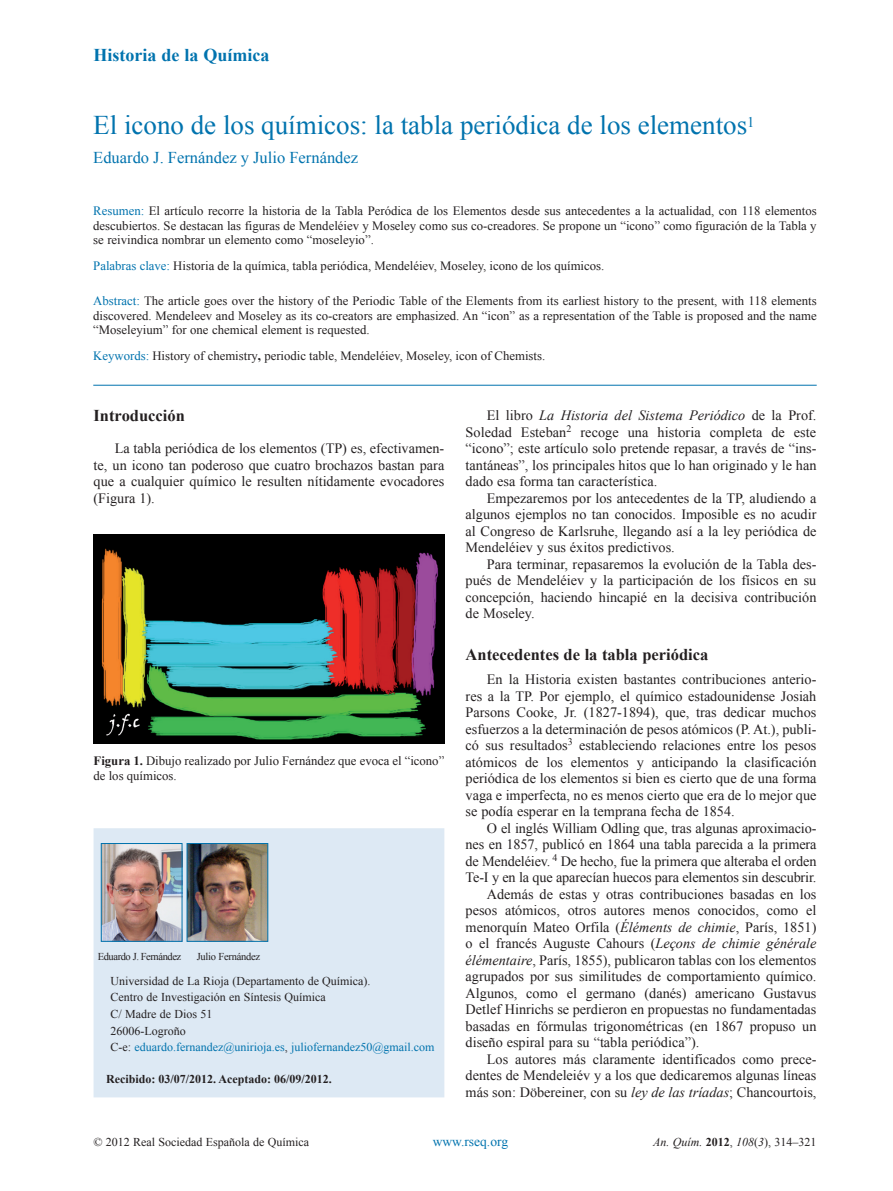
<style>
.page{position:relative;width:893px;height:1191px;background:#fff}
.page>*{position:absolute;margin:0;border:0;box-sizing:border-box;transform-origin:0 0}
.t1{font:27px "Times New Roman";color:#0073ae}
.t2{font:700 18px "Times New Roman";color:#0073ae}
.t3{font:700 16.5px "Times New Roman";color:#231f20}
.t4{font:16.5px "Times New Roman";color:#0073ae}
.t5{font:14.25px/16.5px "Times New Roman";color:#231f20;text-align:justify}
.t6{font:13.5px "Times New Roman";color:#0073ae}
.t7{font:12.75px/14.2px "Times New Roman";color:#231f20;text-align:justify}
.t8{font:12px/16.5px "Times New Roman";color:#231f20}
.t9{font:700 12px "Times New Roman";color:#231f20}
.t10{font:italic 12px "Times New Roman";color:#231f20}
.t11{font:10.5px "Times New Roman";letter-spacing:-.04em;color:#231f20}
.s1{color:#0073ae}
.s2{font-weight:700}
.s3{font-style:italic}
.s4{font-weight:700;font-style:normal}
.s5{font-style:normal}
</style>
<div class="page">
<img style="left:94px;top:534px;width:350px;height:209px">
<hr style="left:93px;top:385px;width:724px;height:1px;background:#0073ae">
<div style="left:94px;top:828px;width:350px;height:269px;background:#dde9f4"></div>
<img style="left:103px;top:845px;width:77px;height:94px">
<div style="left:101px;top:843px;width:81px;height:98px;border:1px solid #0073ae"></div>
<img style="left:189px;top:845px;width:77px;height:94px">
<div style="left:187px;top:843px;width:81px;height:98px;border:1px solid #0073ae"></div>
<p class="t2" style="left:94px;top:48px;width:177px">Historia de la Química</p>
<h1 class="t1" style="left:93px;top:116px;width:663px">El icono de los químicos: la tabla periódica de los elementos<sup>1</sup></h1>
<p class="t4" style="left:93px;top:151px;width:266px">Eduardo J. Fernández y Julio Fernández</p>
<p class="t7" style="left:93px;top:205px;width:725px"><span class="s1">Resumen:</span> El artículo recorre la historia de la Tabla Peródica de los Elementos desde sus antecedentes a la actualidad, con 118 elementos descubiertos. Se destacan las figuras de Mendeléiev y Moseley como sus co-creadores. Se propone un “icono” como figuración de la Tabla y se reivindica nombrar un elemento como “moseleyio”.</p>
<p class="t7" style="left:93px;top:259px;width:513px"><span class="s1">Palabras clave:</span> Historia de la química, tabla periódica, Mendeléiev, Moseley, icono de los químicos.</p>
<p class="t7" style="left:93px;top:295px;width:725px"><span class="s1">Abstract:</span> The article goes over the history of the Periodic Table of the Elements from its earliest history to the present, with 118 elements discovered. Mendeleev and Moseley as its co-creators are emphasized. An “icon” as a representation of the Table is proposed and the name “Moseleyium” for one chemical element is requested.</p>
<p class="t7" style="left:93px;top:349px;width:453px"><span class="s1">Keywords:</span> History of chemistry<span class="s2">,</span> periodic table, Mendeléiev, Moseley, icon of Chemists.</p>
<p class="t3" style="left:94px;top:410px;width:93px">Introducción</p>
<p class="t5" style="left:94px;top:441px;width:352px;text-indent:21px">La tabla periódica de los elementos (TP) es, efectivamen&shy;te, un icono tan poderoso que cuatro brochazos bastan para que a cualquier químico le resulten nítidamente evocadores (Figura 1).</p>
<p class="t7" style="left:94px;top:754px;width:352px;line-height:15.3px"><span class="s2">Figura 1.</span> Dibujo realizado por Julio Fernández que evoca el “icono” de los químicos.</p>
<p class="t11" style="left:98px;top:952px;width:85px">Eduardo J. Fernández</p>
<p class="t11" style="left:197px;top:952px;width:65px">Julio Fernández</p>
<p class="t8" style="left:111px;top:973px;width:325px">Universidad de La Rioja (Departamento de Química).<br>Centro de Investigación en Síntesis Química<br>C/ Madre de Dios 51<br>26006-Logroño<br>C-e: <span class="s1">eduardo.fernandez@unirioja.es</span>, <span class="s1">juliofernandez50@gmail.com</span></p>
<p class="t9" style="left:106px;top:1074px;width:227px">Recibido: 03/07/2012. Aceptado: 06/09/2012.</p>
<p class="t5" style="left:466px;top:408px;width:352px;text-indent:21px">El libro <span class="s3">La Historia del Sistema Periódico</span> de la Prof.<br>Soledad Esteban<sup>2</sup> recoge una historia completa de este “icono”; este artículo solo pretende repasar, a través de “ins&shy;tantáneas”, los principales hitos que lo han originado y le han dado esa forma tan característica.</p>
<p class="t5" style="left:466px;top:491px;width:352px;text-indent:21px">Empezaremos por los antecedentes de la TP, aludiendo a algunos ejemplos no tan conocidos. Imposible es no acudir al Congreso de Karlsruhe, llegando así a la ley periódica de Mendeléiev y sus éxitos predictivos.</p>
<p class="t5" style="left:466px;top:557px;width:352px;text-indent:21px">Para terminar, repasaremos la evolución de la Tabla des&shy;pués de Mendeléiev y la participación de los físicos en su concepción, haciendo hincapié en la decisiva contribución de Moseley.</p>
<p class="t3" style="left:466px;top:649px;width:244px">Antecedentes de la tabla periódica</p>
<p class="t5" style="left:466px;top:672px;width:352px;text-indent:21px">En la Historia existen bastantes contribuciones anterio&shy;res a la TP. Por ejemplo, el químico estadounidense Josiah Parsons Cooke, Jr. (1827-1894), que, tras dedicar muchos esfuerzos a la determinación de pesos atómicos (P. At.), publi&shy;có sus resultados<sup>3</sup> estableciendo relaciones entre los pesos atómicos de los elementos y anticipando la clasificación periódica de los elementos si bien es cierto que de una forma vaga e imperfecta, no es menos cierto que era de lo mejor que se podía esperar en la temprana fecha de 1854.</p>
<p class="t5" style="left:487px;top:821px;width:331px">O el inglés William Odling que, tras algunas aproximacio-</p>
<p class="t5" style="left:466px;top:837px;width:352px">nes en 1857, publicó en 1864 una tabla parecida a la primera</p>
<p class="t5" style="left:466px;top:854px;width:352px">de Mendeléiev. <sup>4</sup> De hecho, fue la primera que alteraba el orden</p>
<p class="t5" style="left:466px;top:870px;width:352px">Te-I y en la que aparecían huecos para elementos sin descubrir.</p>
<p class="t5" style="left:487px;top:887px;width:331px">Además de estas y otras contribuciones basadas en los</p>
<p class="t5" style="left:466px;top:903px;width:352px">pesos atómicos, otros autores menos conocidos, como el</p>
<p class="t5" style="left:466px;top:920px;width:352px">menorquín Mateo Orfila (<span class="s3">Éléments de chimie</span>, París, 1851)</p>
<p class="t5" style="left:466px;top:936px;width:352px">o el francés Auguste Cahours (<span class="s3">Leçons de chimie générale</span></p>
<p class="t5" style="left:466px;top:953px;width:352px"><span class="s3">élémentaire</span>, París, 1855), publicaron tablas con los elementos</p>
<p class="t5" style="left:466px;top:969px;width:352px">agrupados por sus similitudes de comportamiento químico.</p>
<p class="t5" style="left:466px;top:986px;width:352px">Algunos, como el germano (danés) americano Gustavus</p>
<p class="t5" style="left:466px;top:1002px;width:352px">Detlef Hinrichs se perdieron en propuestas no fundamentadas</p>
<p class="t5" style="left:466px;top:1019px;width:352px">basadas en fórmulas trigonométricas (en 1867 propuso un</p>
<p class="t5" style="left:466px;top:1035px;width:235px">diseño espiral para su “tabla periódica”).</p>
<p class="t5" style="left:487px;top:1052px;width:331px">Los autores más claramente identificados como prece-</p>
<p class="t5" style="left:466px;top:1068px;width:352px">dentes de Mendeleiév y a los que dedicaremos algunas líneas</p>
<p class="t5" style="left:466px;top:1085px;width:352px">más son: Döbereiner, con su <span class="s3">ley de las tríadas</span>; Chancourtois,</p>
<p class="t8" style="left:94px;top:1135px;width:217px">© 2012 Real Sociedad Española de Química</p>
<p class="t6" style="left:433px;top:1137px;width:77px">www.rseq.org</p>
<p class="t10" style="left:653px;top:1138px;width:165px">An. Quím. <span class="s4">2012</span><span class="s5">,</span> 108<span class="s5">(</span>3<span class="s5">), 314–321</span></p>
</div>
